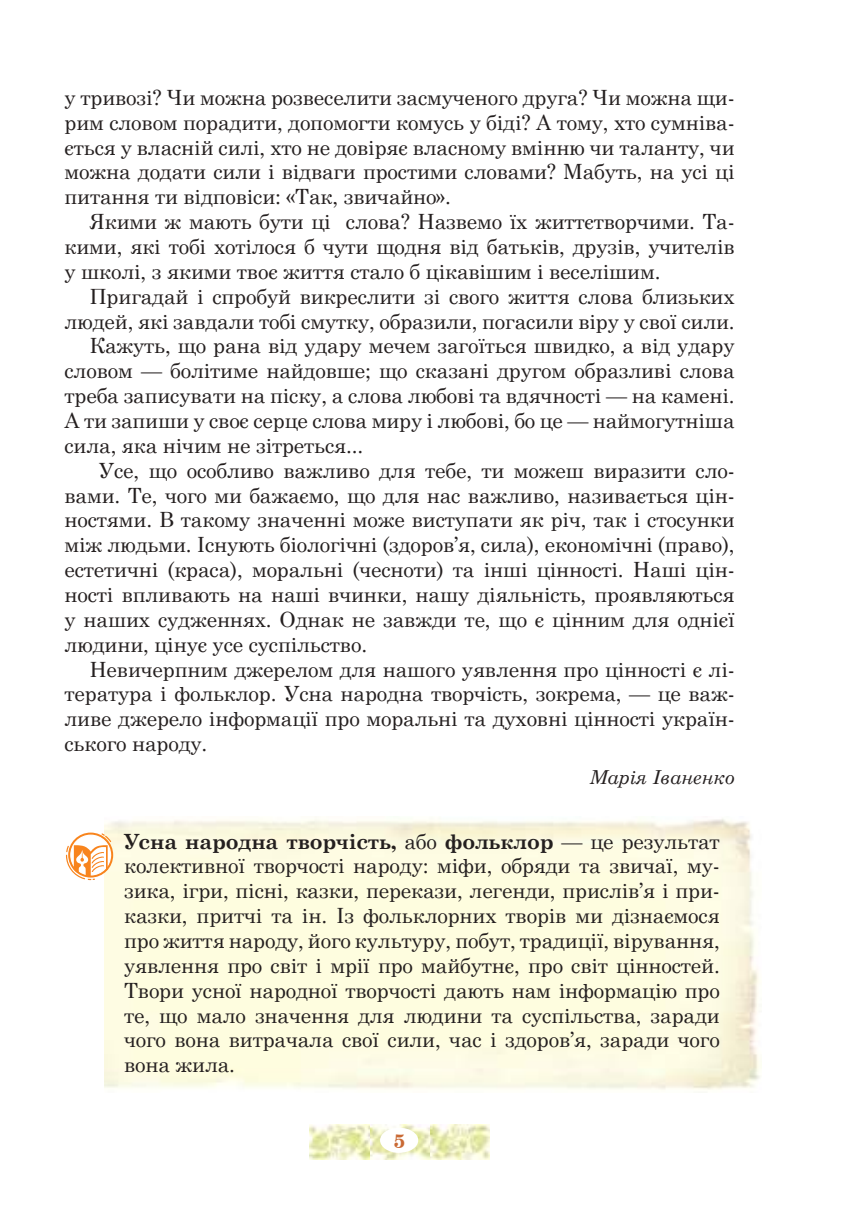
<style>
.page{position:relative;width:844px;height:1216px;background:#fff}
.page>*{position:absolute;margin:0;border:0;box-sizing:border-box;transform-origin:0 0}
.t1{font:21px/24.8px "Schoolbooknk BOHDAN";letter-spacing:-.01em;color:#241f1f;text-align:justify}
.t2{font:italic 19.25px "Schoolbooknk BOHDAN";color:#241f1f}
.t3{font:700 19.25px "Century Schoolbook BT";color:#c96934}
.s1{font-weight:700}
</style>
<div class="page">
<img style="left:310px;top:1124px;width:179px;height:35px">
<div style="left:380px;top:1127px;width:38px;height:25px;background:#fff;border-radius:50%"></div>
<img style="left:104px;top:818px;width:657px;height:272px">
<svg style="left:66px;top:833px;width:45px;height:47px"></svg>
<p class="t1" style="left:64px;top:85px;width:671px">у тривозі? Чи можна розвеселити засмученого друга? Чи можна щи&shy;рим словом порадити, допомогти комусь у біді? А тому, хто сумніва&shy;ється у власній силі, хто не довіряє власному вмінню чи таланту, чи можна додати сили і відваги простими словами? Мабуть, на усі ці питання ти відповіси: «Так, звичайно».</p>
<p class="t1" style="left:64px;top:209px;width:671px;text-indent:25px">Якими ж мають бути ці слова? Назвемо їх життєтворчими. Та&shy;кими, які тобі хотілося б чути щодня від батьків, друзів, учителів у школі, з якими твоє життя стало б цікавішим і веселішим.</p>
<p class="t1" style="left:89px;top:284px;width:646px">Пригадай і спробуй викреслити зі свого життя слова близьких</p>
<p class="t1" style="left:64px;top:309px;width:671px">людей, які завдали тобі смутку, образили, погасили віру у свої сили.</p>
<p class="t1" style="left:89px;top:334px;width:646px">Кажуть, що рана від удару мечем загоїться швидко, а від удару</p>
<p class="t1" style="left:64px;top:359px;width:671px">словом — болітиме найдовше; що сказані другом образливі слова</p>
<p class="t1" style="left:64px;top:383px;width:671px">треба записувати на піску, а слова любові та вдячності — на камені.</p>
<p class="t1" style="left:64px;top:408px;width:671px">А ти запиши у своє серце слова миру і любові, бо це — наймогутніша</p>
<p class="t1" style="left:64px;top:433px;width:300px">сила, яка нічим не зітреться...</p>
<p class="t1" style="left:99px;top:458px;width:637px">Усе, що особливо важливо для тебе, ти можеш виразити сло-</p>
<p class="t1" style="left:64px;top:483px;width:671px">вами. Те, чого ми бажаємо, що для нас важливо, називається цін-</p>
<p class="t1" style="left:64px;top:508px;width:671px">ностями. В такому значенні може виступати як річ, так і стосунки</p>
<p class="t1" style="left:64px;top:532px;width:671px">між людьми. Існують біологічні (здоров’я, сила), економічні (право),</p>
<p class="t1" style="left:64px;top:557px;width:671px">естетичні (краса), моральні (чесноти) та інші цінності. Наші цін-</p>
<p class="t1" style="left:64px;top:582px;width:671px">ності впливають на наші вчинки, нашу діяльність, проявляються</p>
<p class="t1" style="left:64px;top:607px;width:671px">у наших судженнях. Однак не завжди те, що є цінним для однієї</p>
<p class="t1" style="left:64px;top:632px;width:304px">людини, цінує усе суспільство.</p>
<p class="t1" style="left:89px;top:657px;width:646px">Невичерпним джерелом для нашого уявлення про цінності є лі-</p>
<p class="t1" style="left:64px;top:682px;width:671px">тература і фольклор. Усна народна творчість, зокрема, — це важ-</p>
<p class="t1" style="left:64px;top:706px;width:671px">ливе джерело інформації про моральні та духовні цінності україн-</p>
<p class="t1" style="left:64px;top:731px;width:144px">ського народу.</p>
<p class="t2" style="left:589px;top:765px;width:147px">Марія Іваненко</p>
<p class="t1" style="left:124px;top:829px;width:597px"><span class="s1">Усна народна творчість,</span> або <span class="s1">фольк лор</span> — це результат колективної творчості народу: міфи, обряди та звичаї, му&shy;зика, ігри, пісні, казки, перекази, легенди, прислів’я і при&shy;казки, притчі та ін. Із фольклорних творів ми дізнаємося про життя народу, його культуру, побут, традиції, вірування, уявлення про світ і мрії про майбутнє, про світ цінностей.<br>Твори усної народної творчості дають нам інформацію про те, що мало значення для людини та суспільства, заради чого вона витрачала свої сили, час і здоров’я, заради чого вона жила.</p>
<p class="t3" style="left:393px;top:1127px;width:13px">5</p>
</div>
